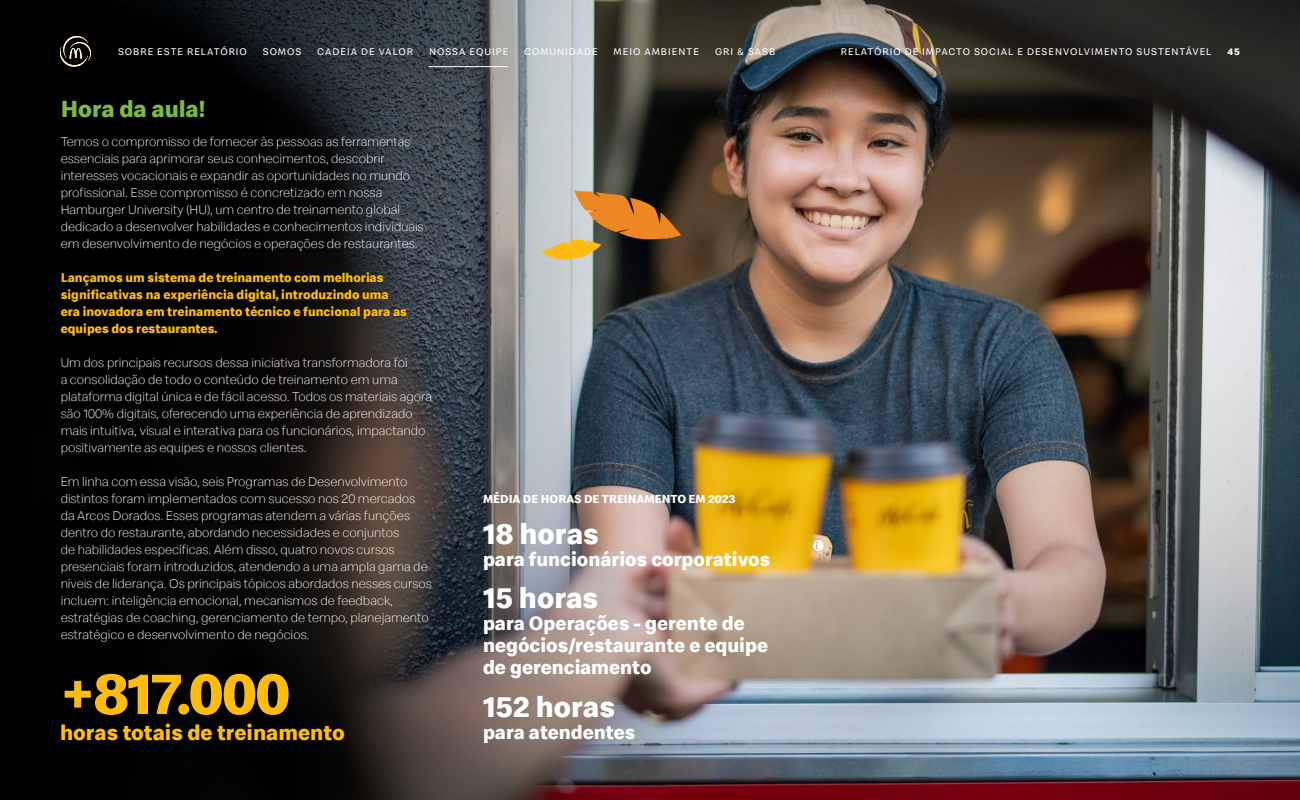
<style>
.page{position:relative;width:1300px;height:800px;background:#fff}
.page>*{position:absolute;margin:0;border:0;box-sizing:border-box;transform-origin:0 0}
.t1{font:700 60px "Speedee";letter-spacing:-.03em;color:#ffbc0d}
.t2{font:700 30px "Speedee";color:#fff}
.t3{font:700 24px "Speedee";color:#7aba42}
.t4{font:700 22px "Speedee";color:#ffbc0d}
.t5{font:700 20px/22px "Speedee";color:#fff}
.t6{font:300 13px/17px "Speedee";color:#fff}
.t7{font:700 13px/17px "Speedee";color:#ffbc0d}
.t8{font:700 12px "Speedee";color:#fff}
.t9{font:10px "Speedee";letter-spacing:.1em;color:#fff}
.t10{font:700 10px "Speedee";color:#fff}
</style>
<div class="page">
<img style="left:929px;top:0;width:371px;height:800px">
<img style="left:0;top:0;width:929px;height:800px">
<svg style="left:60px;top:36px;width:31px;height:31px"></svg>
<svg style="left:541px;top:190px;width:140px;height:71px;background:#9d7c50"></svg>
<div style="left:118px;top:28px;width:129px;height:46px;background:linear-gradient(to right,#000,#07090c)"></div>
<svg style="left:262px;top:28px;width:43px;height:46px;background:#171f24"></svg>
<svg style="left:524px;top:28px;width:76px;height:46px;background:#b5bdc0"></svg>
<svg style="left:611px;top:28px;width:89px;height:46px;background:#4a4738"></svg>
<svg style="left:318px;top:28px;width:96px;height:46px;background:#2d383f"></svg>
<svg style="left:429px;top:28px;width:79px;height:46px;background:#555c60"></svg>
<svg style="left:708px;top:28px;width:43px;height:46px;background:#393a31"></svg>
<p class="t9" style="left:118px;top:45px;width:130px">SOBRE ESTE RELATÓRIO</p>
<p class="t9" style="left:263px;top:45px;width:40px">SOMOS</p>
<p class="t9" style="left:317px;top:45px;width:97px">CADEIA DE VALOR</p>
<p class="t9" style="left:429px;top:45px;width:81px">NOSSA EQUIPE</p>
<p class="t9" style="left:524px;top:45px;width:75px">COMUNIDADE</p>
<p class="t9" style="left:614px;top:45px;width:87px">MEIO AMBIENTE</p>
<p class="t9" style="left:715px;top:45px;width:62px">GRI &amp; SASB</p>
<h3 class="t3" style="left:61px;top:94px;width:146px">Hora da aula!</h3>
<p class="t6" style="left:61px;top:133px;width:365px">Temos o compromisso de fornecer às pessoas as ferramentas essenciais para aprimorar seus conhecimentos, descobrir interesses vocacionais e expandir as oportunidades no mundo profissional. Esse compromisso é concretizado em nossa Hamburger University (HU), um centro de treinamento global dedicado a desenvolver habilidades e conhecimentos individuais em desenvolvimento de negócios e operações de restaurantes.</p>
<p class="t7" style="left:61px;top:269px;width:348px">Lançamos um sistema de treinamento com melhorias significativas na experiência digital, introduzindo uma era inovadora em treinamento técnico e funcional para as equipes dos restaurantes.</p>
<p class="t6" style="left:61px;top:354px;width:373px">Um dos principais recursos dessa iniciativa transformadora foi<br>a consolidação de todo o conteúdo de treinamento em uma plataforma digital única e de fácil acesso. Todos os materiais agora são 100% digitais, oferecendo uma experiência de aprendizado mais intuitiva, visual e interativa para os funcionários, impactando positivamente as equipes e nossos clientes.</p>
<p class="t6" style="left:61px;top:473px;width:373px">Em linha com essa visão, seis Programas de Desenvolvimento distintos foram implementados com sucesso nos 20 mercados da Arcos Dorados. Esses programas atendem a várias funções dentro do restaurante, abordando necessidades e conjuntos<br>de habilidades específicas. Além disso, quatro novos cursos presenciais foram introduzidos, atendendo a uma ampla gama de níveis de liderança. Os principais tópicos abordados nesses cursos incluem: inteligência emocional, mecanismos de feedback, estratégias de coaching, gerenciamento de tempo, planejamento estratégico e desenvolvimento de negócios.</p>
<h1 class="t1" style="left:60px;top:656px;width:232px">+817.000</h1>
<h3 class="t4" style="left:60px;top:719px;width:286px">horas totais de treinamento</h3>
<p class="t8" style="left:483px;top:491px;width:254px">MÉDIA DE HORAS DE TREINAMENTO EM 2023</p>
<h2 class="t2" style="left:483px;top:515px;width:118px">18 horas</h2>
<h3 class="t5" style="left:483px;top:549px;width:289px">para funcionários corporativos</h3>
<h2 class="t2" style="left:483px;top:579px;width:117px">15 horas</h2>
<h3 class="t5" style="left:483px;top:613px;width:287px">para Operações - gerente de negócios/restaurante e equipe de gerenciamento</h3>
<h2 class="t2" style="left:483px;top:688px;width:134px">152 horas</h2>
<h3 class="t5" style="left:483px;top:722px;width:154px">para atendentes</h3>
<p class="t9" style="left:841px;top:45px;width:372px">RELATÓRIO DE IMPACTO SOCIAL E DESENVOLVIMENTO SUSTENTÁVEL</p>
<p class="t10" style="left:1228px;top:45px;width:14px">45</p>
</div>
